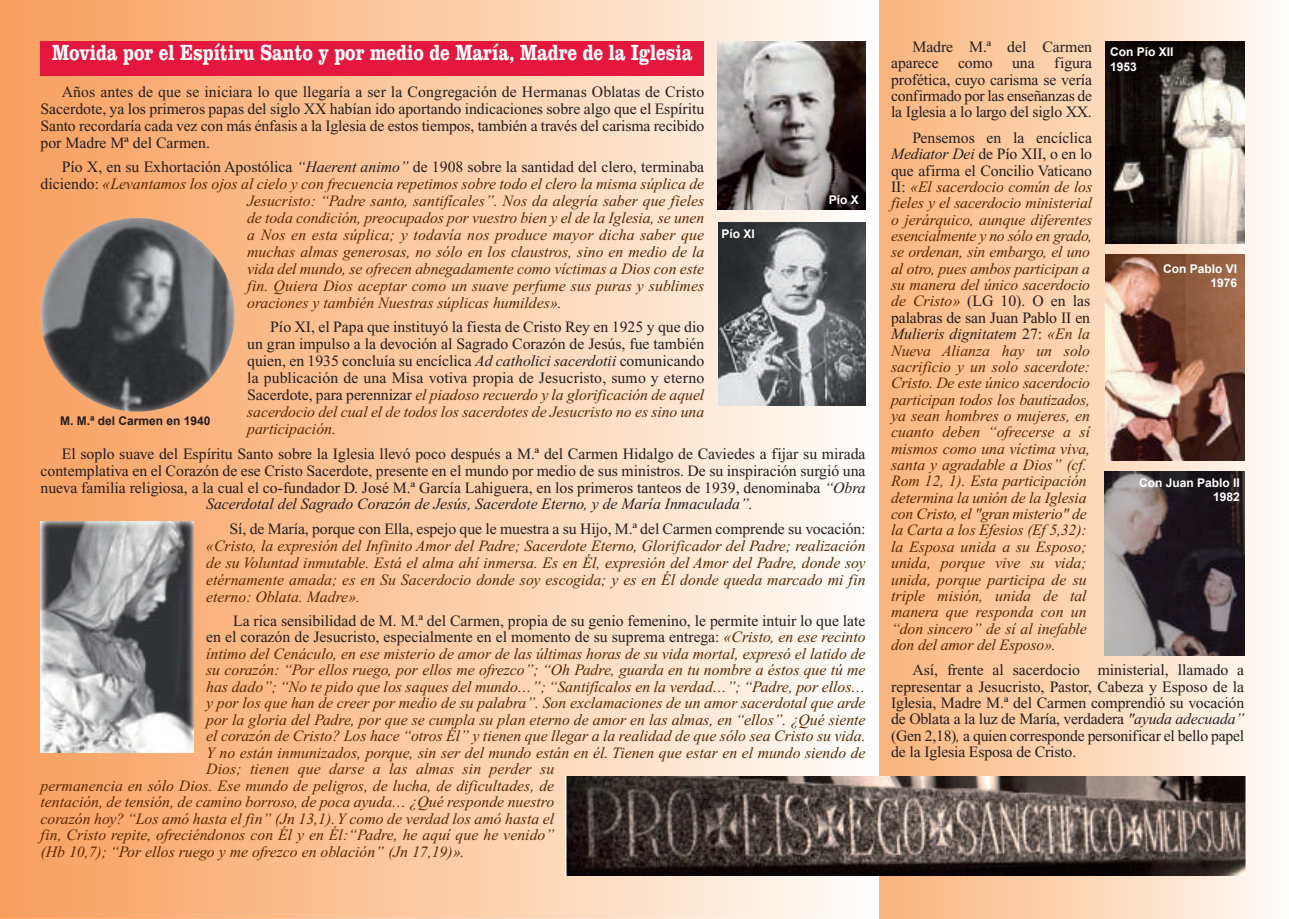
<style>
.page{position:relative;width:1289px;height:919px;background:#fff}
.page>*{position:absolute;margin:0;border:0;box-sizing:border-box;transform-origin:0 0}
.t1{font:700 22.5px "Clarendon BT";color:#fff;scale:.78 1}
.t2{font:italic 15.75px/16.4px "Times New Roman";color:#592800}
.t3{font:15.75px/16.4px "Times New Roman";color:#231f20;text-align:justify}
.t4{font:italic 15.75px "Times New Roman";color:#231f20}
.t5{font:700 12px/14.4px "Arial";color:#fff;text-align:right}
.t6{font:700 12px "Arial";color:#231f20}
.s1{font-style:italic}
.s2{font-style:normal;color:#231f20}
.s3{font-style:italic;color:#592800}
.s4{color:#231f20}
</style>
<div class="page">
<div style="left:878px;top:0;width:410px;height:918px;background:linear-gradient(to right,#fcb47a,#fbf7f3)"></div>
<img style="left:0;top:0;width:878px;height:918px">
<img style="left:878px;top:0;width:1px;height:918px">
<img style="left:717px;top:42px;width:148px;height:168px">
<img style="left:718px;top:223px;width:147px;height:183px">
<img style="left:1105px;top:41px;width:139px;height:202px">
<img style="left:1105px;top:255px;width:139px;height:205px">
<img style="left:1104px;top:471px;width:140px;height:184px">
<img style="left:565px;top:776px;width:680px;height:99px">
<div style="left:41px;top:41px;width:663px;height:35px;background:#e4183e"></div>
<img style="left:41px;top:218px;width:193px;height:193px;border-radius:50%">
<img style="left:41px;top:522px;width:152px;height:230px">
<h1 class="t1" style="left:52px;top:45px;width:822px">Movida por el Espítiru Santo y por medio de María, Madre de la Iglesia</h1>
<p class="t3" style="left:41px;top:85px;width:665px;line-height:17px;text-indent:21px">Años antes de que se iniciara lo que llegaría a ser la Congregación de Hermanas Oblatas de Cristo Sacerdote, ya los primeros papas del siglo XX habían ido aportando indicaciones sobre algo que el Espíritu Santo recordaría cada vez con más énfasis a la Iglesia de estos tiempos, también a través del carisma recibido por Madre Mª del Carmen.</p>
<p class="t3" style="left:62px;top:160px;width:644px">Pío X, en su Exhortación Apostólica <span class="s1">“Haerent animo”</span> de 1908 sobre la santidad del clero, terminaba</p>
<p class="t2" style="left:41px;top:177px;width:665px"><span class="s2">diciendo:</span> «Levantamos los ojos al cielo y con frecuencia repetimos sobre todo el clero la misma súplica de</p>
<p class="t2" style="left:247px;top:194px;width:458px">Jesucristo: “Padre santo, santifícales”. Nos da alegría saber que fieles</p>
<p class="t2" style="left:247px;top:211px;width:458px">de toda condición, preocupados por vuestro bien y el de la Iglesia, se unen</p>
<p class="t2" style="left:247px;top:228px;width:458px">a Nos en esta súplica; y todavía nos produce mayor dicha saber que</p>
<p class="t2" style="left:247px;top:245px;width:458px">muchas almas generosas, no sólo en los claustros, sino en medio de la</p>
<p class="t2" style="left:247px;top:262px;width:458px">vida del mundo, se ofrecen abnegadamente como víctimas a Dios con este</p>
<p class="t2" style="left:247px;top:279px;width:458px">fin. Quiera Dios aceptar como un suave perfume sus puras y sublimes</p>
<p class="t2" style="left:247px;top:296px;width:316px">oraciones y también Nuestras súplicas humildes».</p>
<p class="t3" style="left:247px;top:320px;width:458px;line-height:17px;text-indent:23px">Pío XI, el Papa que instituyó la fiesta de Cristo Rey en 1925 y que dio un gran impulso a la devoción al Sagrado Corazón de Jesús, fue también quien, en 1935 concluía su encíclica <span class="s1">Ad catholici sacerdotii</span> comunicando la publicación de una Misa votiva propia de Jesucristo, sumo y eterno Sacerdote, para perennizar <span class="s3">el piadoso recuerdo y la glorificación de aquel sacerdocio del cual el de todos los sacerdotes de Jesucristo no es sino una participación.</span></p>
<p class="t3" style="left:62px;top:446px;width:805px">El soplo suave del Espíritu Santo sobre la Iglesia llevó poco después a M.ª del Carmen Hidalgo de Caviedes a fijar su mirada</p>
<p class="t3" style="left:41px;top:463px;width:826px">contemplativa en el Corazón de ese Cristo Sacerdote, presente en el mundo por medio de sus ministros. De su inspiración surgió una</p>
<p class="t3" style="left:41px;top:480px;width:826px">nueva familia religiosa, a la cual el co-fundador D. José M.ª García Lahiguera, en los primeros tanteos de 1939, denominaba <span class="s1">“Obra</span></p>
<p class="t4" style="left:206px;top:498px;width:548px">Sacerdotal del Sagrado Corazón de Jesús, Sacerdote Eterno, y de María Inmaculada”.</p>
<p class="t3" style="left:230px;top:522px;width:637px">Sí, de María, porque con Ella, espejo que le muestra a su Hijo, M.ª del Carmen comprende su vocación:</p>
<p class="t2" style="left:206px;top:538px;width:661px;line-height:17px;text-align:justify">«Cristo, la expresión del Infinito Amor del Padre; Sacerdote Eterno, Glorificador del Padre; realización de su Voluntad inmutable. Está el alma ahí inmersa. Es en Él, expresión del Amor del Padre, donde soy etérnamente amada; es en Su Sacerdocio donde soy escogida; y es en Él donde queda marcado mi fin eterno: Oblata. Madre».</p>
<p class="t3" style="left:233px;top:613px;width:634px">La rica sensibilidad de M. M.ª del Carmen, propia de su genio femenino, le permite intuir lo que late</p>
<p class="t3" style="left:206px;top:630px;width:661px">en el corazón de Jesucristo, especialmente en el momento de su suprema entrega: <span class="s3">«Cristo, en ese recinto</span></p>
<p class="t2" style="left:206px;top:646px;width:661px">íntimo del Cenáculo, en ese misterio de amor de las últimas horas de su vida mortal, expresó el latido de</p>
<p class="t2" style="left:206px;top:663px;width:661px">su corazón: “Por ellos ruego, por ellos me ofrezco”; “Oh Padre, guarda en tu nombre a éstos que tú me</p>
<p class="t2" style="left:206px;top:679px;width:661px">has dado”; “No te pido que los saques del mundo…”; “Santifícalos en la verdad…”; “Padre, por ellos…</p>
<p class="t2" style="left:206px;top:696px;width:661px">y por los que han de creer por medio de su palabra”. Son exclamaciones de un amor sacerdotal que arde</p>
<p class="t2" style="left:206px;top:712px;width:661px">por la gloria del Padre, por que se cumpla su plan eterno de amor en las almas, en “ellos”. ¿Qué siente</p>
<p class="t2" style="left:206px;top:729px;width:661px">el corazón de Cristo? Los hace “otros Él” y tienen que llegar a la realidad de que sólo sea Cristo su vida.</p>
<p class="t2" style="left:206px;top:745px;width:661px">Y no están inmunizados, porque, sin ser del mundo están en él. Tienen que estar en el mundo siendo de</p>
<p class="t2" style="left:206px;top:762px;width:349px">Dios; tienen que darse a las almas sin perder su</p>
<p class="t2" style="left:41px;top:778px;width:515px">permanencia en sólo Dios. Ese mundo de peligros, de lucha, de dificultades, de</p>
<p class="t2" style="left:41px;top:795px;width:515px">tentación, de tensión, de camino borroso, de poca ayuda… ¿Qué responde nuestro</p>
<p class="t2" style="left:41px;top:811px;width:515px">corazón hoy? “Los amó hasta el fin” (Jn 13,1).Y como de verdad los amó hasta el</p>
<p class="t2" style="left:41px;top:828px;width:515px">fin, Cristo repite, ofreciéndonos con Él y en Él:“Padre, he aquí que he venido”</p>
<p class="t2" style="left:41px;top:844px;width:425px">(Hb 10,7); “Por ellos ruego y me ofrezco en oblación” (Jn 17,19)».</p>
<p class="t5" style="left:828px;top:193px;width:32px">Pío X</p>
<p class="t5" style="left:721px;top:227px;width:35px">Pío XI</p>
<p class="t6" style="left:60px;top:414px;width:152px">M. M.ª del Carmen en 1940</p>
<p class="t3" style="left:891px;top:40px;width:202px;text-indent:21px">Madre M.ª del Carmen aparece como una figura profética, cuyo carisma se vería confirmado por las enseñanzas de la Iglesia a lo largo del siglo XX.</p>
<p class="t2" style="left:891px;top:131px;width:202px;text-indent:21px"><span class="s2">Pensemos en la encíclica<br></span><span class="s4">Mediator Dei</span> <span class="s2">de Pío XII, o en lo que afirma el Concilio Vaticano<br>II:</span> «El sacerdocio común de los fieles y el sacerdocio ministerial o jerárquico, aunque diferentes esencialmente y no sólo en grado, se ordenan, sin embargo, el uno al otro, pues ambos participan a su manera del único sacerdocio de Cristo» <span class="s2">(LG 10). O en las palabras de san Juan Pablo II en<br></span><span class="s4">Mulieris dignitatem</span> <span class="s2">27:</span> «En la<br>Nueva Alianza hay un solo sacrificio y un solo sacerdote:<br>Cristo. De este único sacerdocio participan todos los bautizados, ya sean hombres o mujeres, en cuanto deben “ofrecerse a sí mismos como una víctima viva, santa y agradable a Dios” (cf.<br>Rom 12, 1). Esta participación determina la unión de la Iglesia con Cristo, el "gran misterio" de la Carta a los Efesios (Ef 5,32): la Esposa unida a su Esposo; unida, porque vive su vida; unida, porque participa de su triple misión, unida de tal manera que responda con un “don sincero” de sí al inefable don del amor del Esposo».</p>
<p class="t3" style="left:891px;top:663px;width:354px;text-indent:21px">Así, frente al sacerdocio ministerial, llamado a representar a Jesucristo, Pastor, Cabeza y Esposo de la Iglesia, Madre M.ª del Carmen comprendió su vocación de Oblata a la luz de María, verdadera <span class="s1">"ayuda adecuada” </span>(Gen 2,18)<span class="s1">,</span> a quien corresponde personificar el bello papel de la Iglesia Esposa de Cristo.</p>
<p class="t5" style="left:1110px;top:45px;width:65px;text-align:left">Con Pío XII<br>1953</p>
<p class="t5" style="left:1163px;top:261px;width:76px">Con Pablo VI<br>1976</p>
<p class="t5" style="left:1139px;top:475px;width:102px">Con Juan Pablo II<br>1982</p>
</div>
